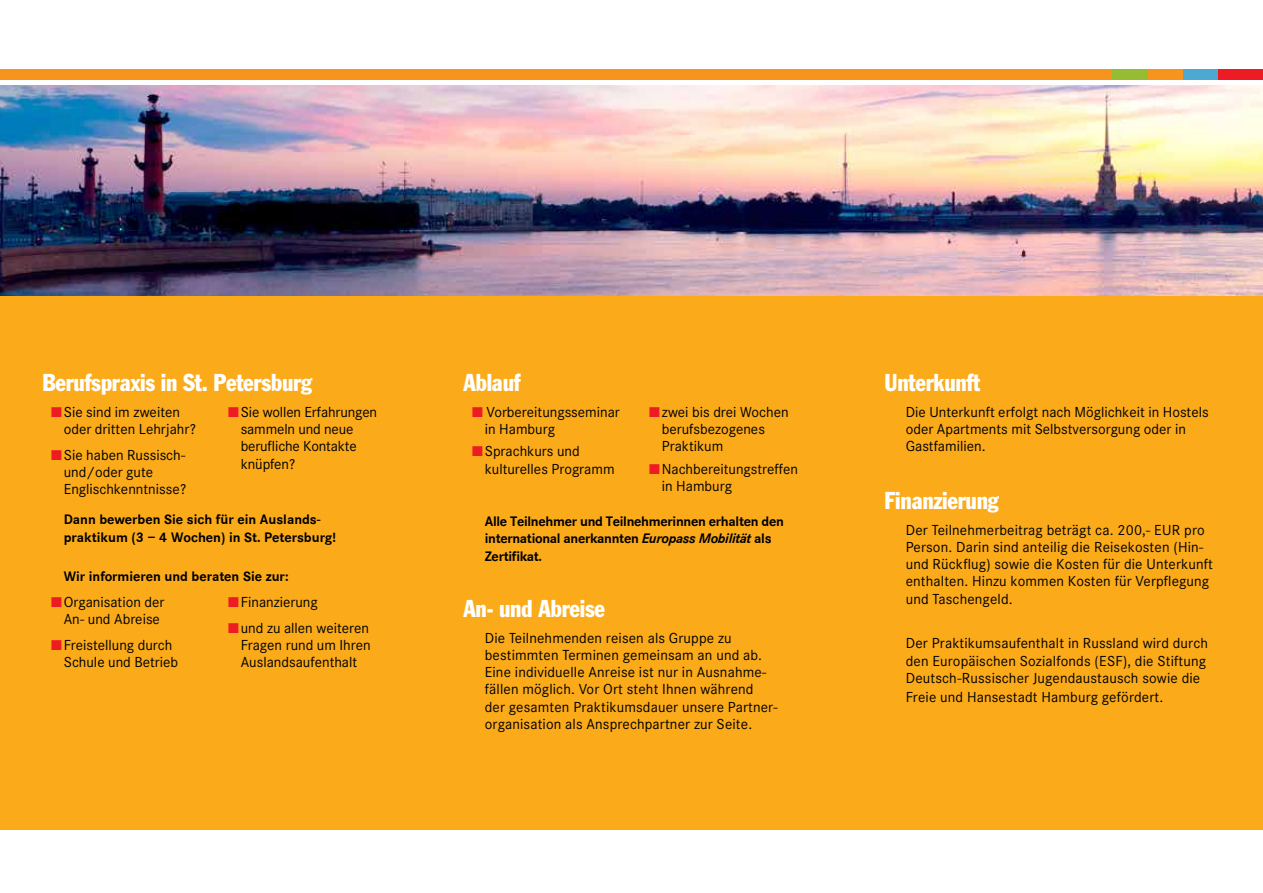
<style>
.page{position:relative;width:1263px;height:893px;background:#fff}
.page>*{position:absolute;margin:0;border:0;box-sizing:border-box;transform-origin:0 0}
.t1{font:condensed 24px "Franklin Gothic";letter-spacing:-.01em;color:#fff;scale:.95 1}
.t2{font:14.25px/17.2px "Corporate SBQ";color:#000}
.t3{font:700 14.25px/17.2px "Corporate S";letter-spacing:-.015em;color:#000}
.s1{color:#ed1c24}
.s2{font-style:italic}
</style>
<div class="page">
<div style="left:408px;top:69px;width:714px;height:11px;background:#f7941e"></div>
<div style="left:1112px;top:69px;width:36px;height:11px;background:#96bc33"></div>
<div style="left:1148px;top:69px;width:35px;height:11px;background:#f7941e"></div>
<div style="left:1183px;top:69px;width:35px;height:11px;background:#4da8d4"></div>
<div style="left:1218px;top:69px;width:45px;height:11px;background:#ed1c24"></div>
<div style="left:0;top:69px;width:421px;height:11px;background:#f7941e"></div>
<div style="left:0;top:85px;width:1263px;height:744px;background:#fbaa19"></div>
<img style="left:0;top:85px;width:1263px;height:211px">
<h1 class="t1" style="left:43px;top:368px;width:285px">Berufspraxis in St. Petersburg</h1>
<p class="t2" style="left:64px;top:403px;width:134px;text-indent:-13px"><span class="s1">■</span>Sie sind im zweiten oder dritten Lehrjahr?</p>
<p class="t2" style="left:64px;top:446px;width:124px;text-indent:-13px"><span class="s1">■</span>Sie haben Russisch&shy;und/oder gute<br>Englischkenntnisse?</p>
<p class="t2" style="left:241px;top:403px;width:138px;text-indent:-13px"><span class="s1">■</span>Sie wollen Erfahrungen sammeln und neue berufliche Kontakte knüpfen?</p>
<p class="t3" style="left:64px;top:511px;width:274px">Dann bewerben Sie sich für ein Auslands&shy;praktikum (3 – 4 Wochen) in St. Petersburg!</p>
<p class="t3" style="left:64px;top:568px;width:226px">Wir informieren und beraten Sie zur:</p>
<p class="t2" style="left:51px;top:594px;width:115px;text-align:center"><span class="s1">■</span>Organisation der<br>An- und Abreise</p>
<p class="t2" style="left:64px;top:637px;width:116px;text-indent:-13px"><span class="s1">■</span>Freistellung durch<br>Schule und Betrieb</p>
<p class="t2" style="left:228px;top:594px;width:91px"><span class="s1">■</span>Finanzierung</p>
<p class="t2" style="left:241px;top:619px;width:132px;text-align:justify;text-indent:-13px"><span class="s1">■</span>und zu allen weiteren Fragen rund um Ihren Auslandsaufenthalt</p>
<h1 class="t1" style="left:463px;top:368px;width:62px">Ablauf</h1>
<p class="t2" style="left:485px;top:403px;width:137px;text-indent:-13px"><span class="s1">■</span> Vorbereitungsseminar in Hamburg</p>
<p class="t2" style="left:485px;top:443px;width:131px;text-indent:-13px"><span class="s1">■</span>Sprachkurs und kulturelles Programm</p>
<p class="t2" style="left:662px;top:403px;width:128px;text-indent:-13px"><span class="s1">■</span>zwei bis drei Wochen berufsbezogenes<br>Praktikum</p>
<p class="t2" style="left:662px;top:460px;width:138px;text-indent:-13px"><span class="s1">■</span>Nachbereitungstreffen in Hamburg</p>
<p class="t3" style="left:485px;top:513px;width:301px">Alle Teilnehmer und Teilnehmerinnen erhalten den international anerkannten <span class="s2">Europass Mobilität</span> als<br>Zertifikat.</p>
<h1 class="t1" style="left:463px;top:594px;width:151px">An- und Abreise</h1>
<p class="t2" style="left:485px;top:629px;width:294px">Die Teilnehmenden reisen als Gruppe zu bestimmten Terminen gemeinsam an und ab.<br>Eine individuelle Anreise ist nur in Ausnahme&shy;fällen möglich. Vor Ort steht Ihnen während<br>der gesamten Praktikumsdauer unsere Partner&shy;organisation als Ansprechpartner zur Seite.</p>
<h1 class="t1" style="left:884px;top:368px;width:102px">Unterkunft</h1>
<p class="t2" style="left:906px;top:403px;width:304px">Die Unterkunft erfolgt nach Möglichkeit in Hostels oder Apartments mit Selbstversorgung oder in<br>Gastfamilien.</p>
<h1 class="t1" style="left:884px;top:486px;width:122px">Finanzierung</h1>
<p class="t2" style="left:906px;top:521px;width:309px">Der Teilnehmerbeitrag beträgt ca. 200,- EUR pro Person. Darin sind anteilig die Reisekosten (Hin&shy;und Rückflug) sowie die Kosten für die Unterkunft enthalten. Hinzu kommen Kosten für Verpflegung und Taschengeld.</p>
<p class="t2" style="left:906px;top:635px;width:304px">Der Praktikumsaufenthalt in Russland wird durch den Europäischen Sozialfonds (ESF), die Stiftung<br>Deutsch-Russischer Jugendaustausch sowie die</p>
<p class="t2" style="left:906px;top:688px;width:259px">Freie und Hansestadt Hamburg gefördert.</p>
</div>
